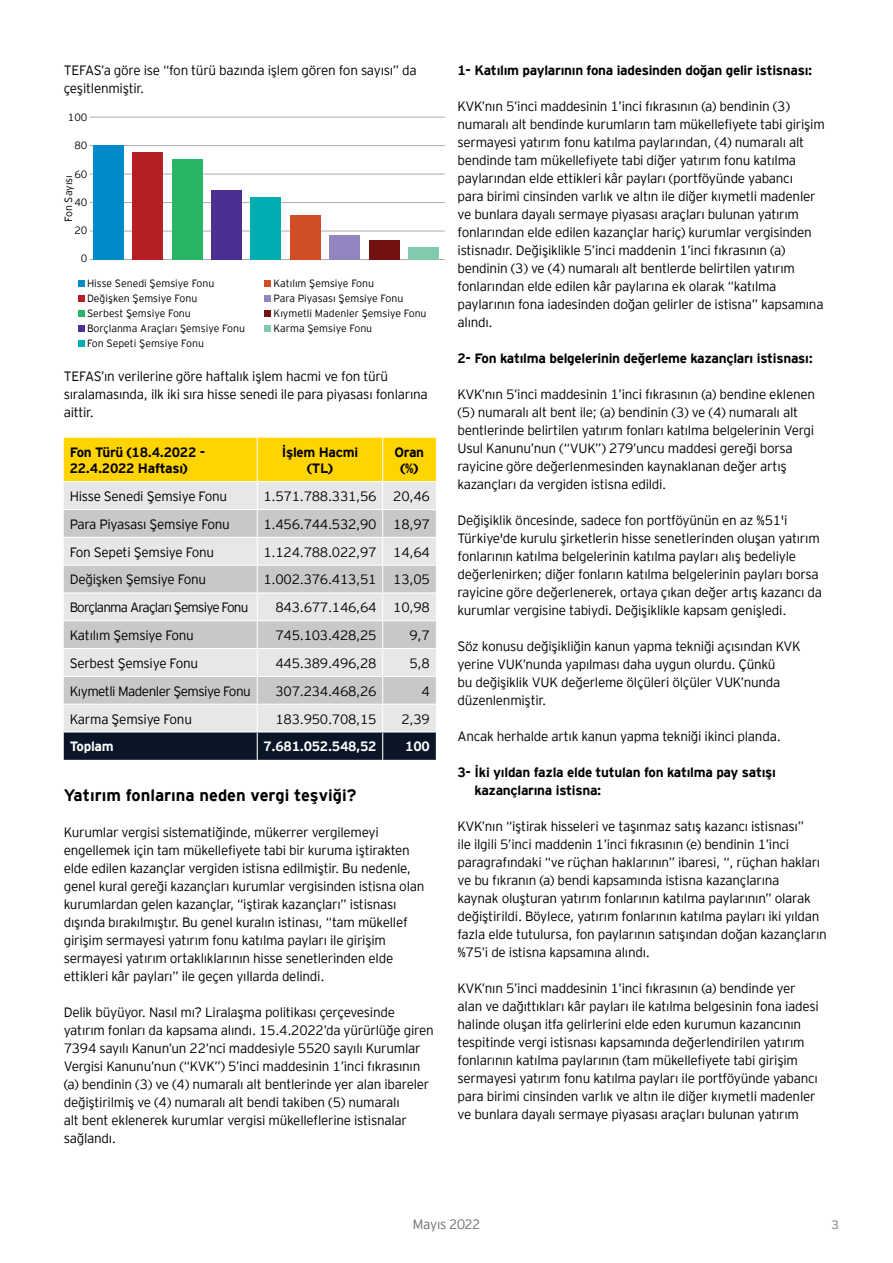
<style>
.page{position:relative;width:893px;height:1263px;background:#fff}
.page>*{position:absolute;margin:0;border:0;box-sizing:border-box;transform-origin:0 0}
.t1{font:700 16.5px "EY Interstate";color:#000}
.t2{font:300 13.5px/18px "EY Interstate";letter-spacing:-.02em;color:#000}
.t3{font:700 13.5px/16.2px "EY Interstate";letter-spacing:-.02em;color:#000}
.t4{font:300 13.5px "EY Interstate";letter-spacing:-.06em;color:#000}
.t5{font:300 13.5px "EY Interstate";letter-spacing:-.04em;color:#000}
.t6{font:700 13.5px "EY Interstate";letter-spacing:-.02em;color:#fff}
.t7{font:300 13.5px "EY Interstate";letter-spacing:-.02em;color:#6d6e71}
.t8{font:12.3px "EY Interstate";color:#939598}
.t9{font:300 10.5px/15px "EY Interstate";color:#000}
</style>
<div class="page">
<hr style="left:90px;top:117px;width:355px;height:1px;background:#a7afb5">
<hr style="left:90px;top:145px;width:355px;height:1px;background:#a7afb5">
<hr style="left:90px;top:174px;width:355px;height:1px;background:#a7afb5">
<hr style="left:90px;top:202px;width:355px;height:1px;background:#a7afb5">
<hr style="left:90px;top:231px;width:355px;height:1px;background:#a7afb5">
<hr style="left:90px;top:259px;width:355px;height:1px;background:#a7afb5">
<div style="left:93px;top:145px;width:31px;height:115px;background:#008acb"></div>
<div style="left:133px;top:152px;width:30px;height:108px;background:#b51f24"></div>
<div style="left:172px;top:159px;width:31px;height:101px;background:#29b566"></div>
<div style="left:211px;top:190px;width:31px;height:70px;background:#4c2f92"></div>
<div style="left:251px;top:197px;width:30px;height:63px;background:#00aeb1"></div>
<div style="left:290px;top:215px;width:31px;height:45px;background:#d14e25"></div>
<div style="left:329px;top:235px;width:31px;height:25px;background:#9285bf"></div>
<div style="left:369px;top:240px;width:30px;height:20px;background:#741113"></div>
<div style="left:408px;top:248px;width:31px;height:12px;background:#80cbac"></div>
<div style="left:78px;top:280px;width:6px;height:7px;background:#008acb"></div>
<div style="left:78px;top:295px;width:6px;height:7px;background:#b51f24"></div>
<div style="left:78px;top:310px;width:6px;height:7px;background:#29b566"></div>
<div style="left:78px;top:325px;width:6px;height:7px;background:#4c2f92"></div>
<div style="left:78px;top:340px;width:6px;height:7px;background:#00aeb1"></div>
<div style="left:265px;top:280px;width:6px;height:7px;background:#d14e25"></div>
<div style="left:265px;top:295px;width:6px;height:7px;background:#9285bf"></div>
<div style="left:265px;top:310px;width:6px;height:7px;background:#741113"></div>
<div style="left:265px;top:325px;width:6px;height:7px;background:#80cbac"></div>
<svg style="left:64px;top:438px;width:372px;height:322px;background:#cdc9af"></svg>
<p class="t2" style="left:64px;top:60px;width:354px">TEFAS’a göre ise “fon türü bazında işlem gören fon sayısı” da çeşitlenmiştir.</p>
<p class="t9" style="left:68px;top:109px;width:21px">100</p>
<p class="t9" style="left:74px;top:137px;width:15px">80</p>
<p class="t9" style="left:74px;top:166px;width:15px">60</p>
<p class="t9" style="left:74px;top:194px;width:15px">40</p>
<p class="t9" style="left:74px;top:222px;width:15px">20</p>
<p class="t9" style="left:81px;top:250px;width:8px">0</p>
<p class="t9" style="left:60px;top:222px;width:48px;rotate:-90deg">Fon Sayısı</p>
<p class="t9" style="left:87px;top:275px;width:159px">Hisse Senedi Şemsiye Fonu<br>Değişken Şemsiye Fonu<br>Serbest Şemsiye Fonu<br>Borçlanma Araçları Şemsiye Fonu<br>Fon Sepeti Şemsiye Fonu</p>
<p class="t9" style="left:274px;top:275px;width:154px">Katılım Şemsiye Fonu<br>Para Piyasası Şemsiye Fonu<br>Kıymetli Madenler Şemsiye Fonu<br>Karma Şemsiye Fonu</p>
<p class="t2" style="left:64px;top:366px;width:366px">TEFAS’ın verilerine göre haftalık işlem hacmi ve fon türü sıralamasında, ilk iki sıra hisse senedi ile para piyasası fonlarına aittir.</p>
<p class="t3" style="left:70px;top:443px;width:137px">Fon Türü (18.4.2022 -<br>22.4.2022 Haftası)</p>
<p class="t3" style="left:282px;top:443px;width:78px;text-align:center">İşlem Hacmi (TL)</p>
<p class="t3" style="left:394px;top:443px;width:31px;text-align:center">Oran (%)</p>
<p class="t2" style="left:70px;top:486px;width:159px">Hisse Senedi Şemsiye Fonu</p>
<p class="t2" style="left:264px;top:486px;width:168px">1.571.788.331,56 20,46</p>
<p class="t2" style="left:70px;top:514px;width:162px">Para Piyasası Şemsiye Fonu</p>
<p class="t2" style="left:264px;top:514px;width:168px">1.456.744.532,90 18,97</p>
<p class="t2" style="left:70px;top:542px;width:146px">Fon Sepeti Şemsiye Fonu</p>
<p class="t2" style="left:264px;top:542px;width:168px">1.124.788.022,97 14,64</p>
<p class="t2" style="left:70px;top:570px;width:138px">Değişken Şemsiye Fonu</p>
<p class="t2" style="left:264px;top:570px;width:168px">1.002.376.413,51 13,05</p>
<p class="t4" style="left:70px;top:598px;width:180px">Borçlanma Araçları Şemsiye Fonu</p>
<p class="t2" style="left:276px;top:598px;width:156px">843.677.146,64 10,98</p>
<p class="t2" style="left:70px;top:625px;width:126px">Katılım Şemsiye Fonu</p>
<p class="t2" style="left:276px;top:625px;width:103px">745.103.428,25</p>
<p class="t2" style="left:409px;top:625px;width:22px">9,7</p>
<p class="t2" style="left:70px;top:653px;width:130px">Serbest Şemsiye Fonu</p>
<p class="t2" style="left:276px;top:653px;width:103px">445.389.496,28</p>
<p class="t2" style="left:409px;top:653px;width:22px">5,8</p>
<p class="t5" style="left:70px;top:681px;width:183px">Kıymetli Madenler Şemsiye Fonu</p>
<p class="t2" style="left:276px;top:681px;width:103px">307.234.468,26</p>
<p class="t2" style="left:421px;top:681px;width:10px">4</p>
<p class="t2" style="left:70px;top:709px;width:124px">Karma Şemsiye Fonu</p>
<p class="t2" style="left:276px;top:709px;width:103px">183.950.708,15</p>
<p class="t2" style="left:401px;top:709px;width:30px">2,39</p>
<p class="t6" style="left:70px;top:737px;width:45px">Toplam</p>
<p class="t6" style="left:264px;top:737px;width:115px">7.681.052.548,52</p>
<p class="t6" style="left:405px;top:737px;width:26px">100</p>
<p class="t1" style="left:64px;top:783px;width:294px">Yatırım fonlarına neden vergi teşviği?</p>
<p class="t2" style="left:64px;top:822px;width:362px">Kurumlar vergisi sistematiğinde, mükerrer vergilemeyi engellemek için tam mükellefiyete tabi bir kuruma iştirakten elde edilen kazançlar vergiden istisna edilmiştir. Bu nedenle, genel kural gereği kazançları kurumlar vergisinden istisna olan kurumlardan gelen kazançlar, “iştirak kazançları” istisnası dışında bırakılmıştır. Bu genel kuralın istinası, “tam mükellef girişim sermayesi yatırım fonu katılma payları ile girişim sermayesi yatırım ortaklıklarının hisse senetlerinden elde ettikleri kâr payları” ile geçen yıllarda delindi.</p>
<p class="t2" style="left:64px;top:1002px;width:371px">Delik büyüyor. Nasıl mı? Liralaşma politikası çerçevesinde yatırım fonları da kapsama alındı. 15.4.2022’da yürürlüğe giren 7394 sayılı Kanun’un 22’nci maddesiyle 5520 sayılı Kurumlar Vergisi Kanunu’nun (“KVK”) 5’inci maddesinin 1’inci fıkrasının (a) bendinin (3) ve (4) numaralı alt bentlerinde yer alan ibareler değiştirilmiş ve (4) numaralı alt bendi takiben (5) numaralı<br>alt bent eklenerek kurumlar vergisi mükelleflerine istisnalar sağlandı.</p>
<p class="t3" style="left:458px;top:61px;width:356px">1- Katılım paylarının fona iadesinden doğan gelir istisnası:</p>
<p class="t2" style="left:458px;top:96px;width:369px">KVK’nın 5’inci maddesinin 1’inci fıkrasının (a) bendinin (3) numaralı alt bendinde kurumların tam mükellefiyete tabi girişim sermayesi yatırım fonu katılma paylarından, (4) numaralı alt bendinde tam mükellefiyete tabi diğer yatırım fonu katılma paylarından elde ettikleri kâr payları (portföyünde yabancı<br>para birimi cinsinden varlık ve altın ile diğer kıymetli madenler ve bunlara dayalı sermaye piyasası araçları bulunan yatırım fonlarından elde edilen kazançlar hariç) kurumlar vergisinden istisnadır. Değişiklikle 5’inci maddenin 1’inci fıkrasının (a) bendinin (3) ve (4) numaralı alt bentlerde belirtilen yatırım fonlarından elde edilen kâr paylarına ek olarak “katılma paylarının fona iadesinden doğan gelirler de istisna” kapsamına alındı.</p>
<p class="t3" style="left:458px;top:349px;width:357px">2- Fon katılma belgelerinin değerleme kazançları istisnası:</p>
<p class="t2" style="left:458px;top:384px;width:359px">KVK’nın 5’inci maddesinin 1’inci fıkrasının (a) bendine eklenen (5) numaralı alt bent ile; (a) bendinin (3) ve (4) numaralı alt bentlerinde belirtilen yatırım fonları katılma belgelerinin Vergi Usul Kanunu’nun (“VUK”) 279’uncu maddesi gereği borsa rayicine göre değerlenmesinden kaynaklanan değer artış kazançları da vergiden istisna edildi.</p>
<p class="t2" style="left:458px;top:510px;width:366px">Değişiklik öncesinde, sadece fon portföyünün en az %51'i Türkiye'de kurulu şirketlerin hisse senetlerinden oluşan yatırım fonlarının katılma belgelerinin katılma payları alış bedeliyle değerlenirken; diğer fonların katılma belgelerinin payları borsa rayicine göre değerlenerek, ortaya çıkan değer artış kazancı da kurumlar vergisine tabiydi. Değişiklikle kapsam genişledi.</p>
<p class="t2" style="left:458px;top:636px;width:345px">Söz konusu değişikliğin kanun yapma tekniği açısından KVK yerine VUK’nunda yapılması daha uygun olurdu. Çünkü<br>bu değişiklik VUK değerleme ölçüleri ölçüler VUK’nunda düzenlenmiştir.</p>
<p class="t2" style="left:458px;top:726px;width:325px">Ancak herhalde artık kanun yapma tekniği ikinci planda.</p>
<p class="t3" style="left:475px;top:762px;width:303px;line-height:18px;text-indent:-17px">3- İki yıldan fazla elde tutulan fon katılma pay satışı kazançlarına istisna:</p>
<p class="t2" style="left:458px;top:816px;width:371px">KVK’nın “iştirak hisseleri ve taşınmaz satış kazancı istisnası”<br>ile ilgili 5’inci maddenin 1’inci fıkrasının (e) bendinin 1’inci paragrafındaki “ve rüçhan haklarının” ibaresi, “, rüçhan hakları ve bu fıkranın (a) bendi kapsamında istisna kazançlarına<br>kaynak oluşturan yatırım fonlarının katılma paylarının” olarak değiştirildi. Böylece, yatırım fonlarının katılma payları iki yıldan fazla elde tutulursa, fon paylarının satışından doğan kazançların %75’i de istisna kapsamına alındı.</p>
<p class="t2" style="left:458px;top:978px;width:363px">KVK’nın 5’inci maddesinin 1’inci fıkrasının (a) bendinde yer alan ve dağıttıkları kâr payları ile katılma belgesinin fona iadesi halinde oluşan itfa gelirlerini elde eden kurumun kazancının tespitinde vergi istisnası kapsamında değerlendirilen yatırım fonlarının katılma paylarının (tam mükellefiyete tabi girişim sermayesi yatırım fonu katılma payları ile portföyünde yabancı para birimi cinsinden varlık ve altın ile diğer kıymetli madenler ve bunlara dayalı sermaye piyasası araçları bulunan yatırım</p>
<p class="t7" style="left:413px;top:1215px;width:69px">Mayıs 2022</p>
<p class="t8" style="left:831px;top:1215px;width:9px">3</p>
</div>
